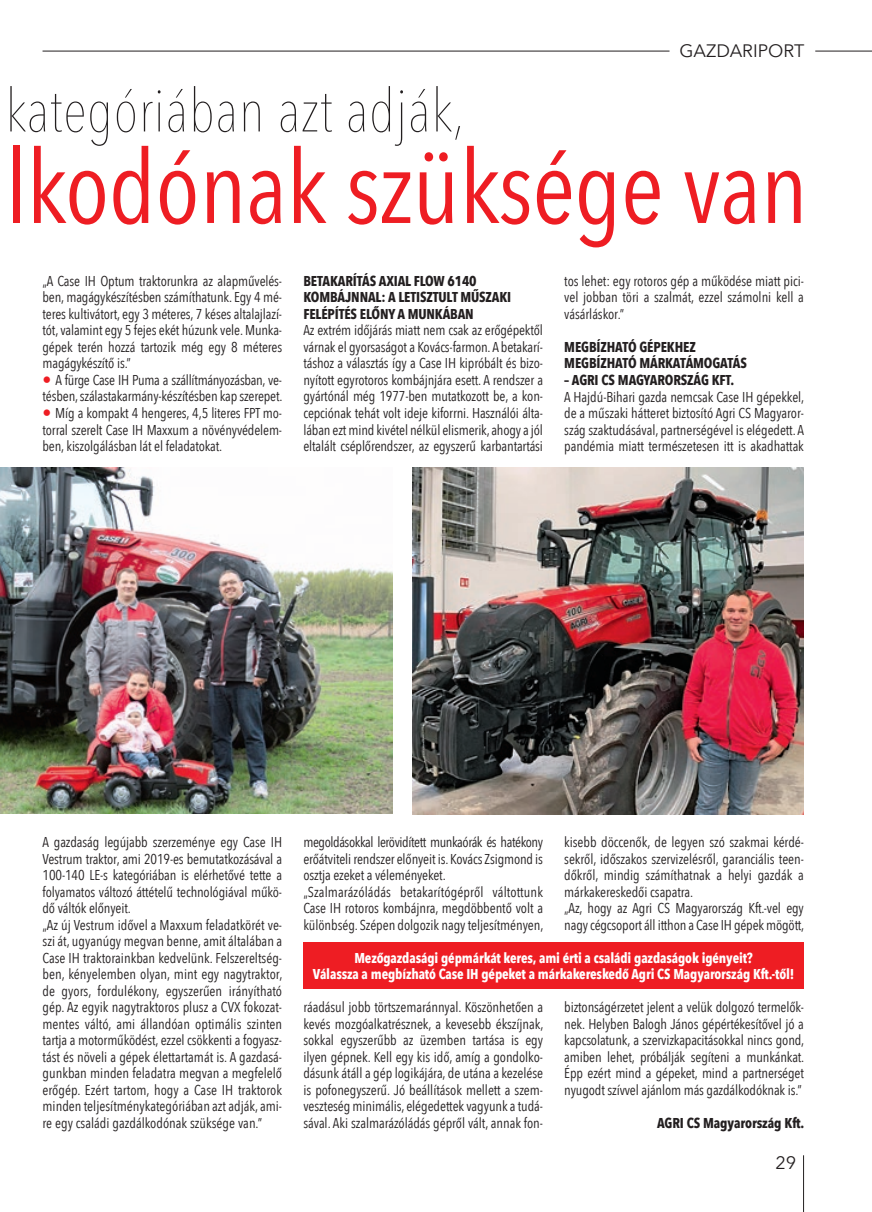
<style>
.page{position:relative;width:872px;height:1212px;background:#fff}
.page>*{position:absolute;margin:0;border:0;box-sizing:border-box;transform-origin:0 0}
.t1{font:102px "Avenir Next Condensed";letter-spacing:-.01em;color:#ee1d23}
.t2{font:200 60px "Avenir Next Condensed";letter-spacing:.01em;color:#231f20}
.t3{font:18px "Avenir Next";color:#231f20}
.t4{font:14.25px/16.5px "Avenir Next Condensed";letter-spacing:-.005em;color:#231f20;text-align:justify}
.t5{font:700 14.25px/16.5px "Avenir Next Condensed";letter-spacing:-.01em;color:#231f20}
.t6{font:700 14.25px/16.5px "Avenir Next Condensed";letter-spacing:-.01em;color:#fff;text-align:center}
.s1{font-size:18px;color:#ee1d23}
</style>
<div class="page">
<hr style="left:803px;top:1155px;width:1px;height:57px;background:#231f20">
<hr style="left:815px;top:51px;width:57px;height:1px;background:#231f20">
<hr style="left:43px;top:51px;width:626px;height:1px;background:#231f20">
<img style="left:412px;top:467px;width:392px;height:347px">
<img style="left:0;top:467px;width:393px;height:347px">
<div style="left:303px;top:942px;width:501px;height:47px;background:#ee1d23"></div>
<p class="t3" style="left:679px;top:36px;width:126px">GAZDARIPORT</p>
<h2 class="t2" style="left:5px;top:75px;width:460px">kategóriában azt adják,</h2>
<h1 class="t1" style="left:6px;top:100px;width:803px">lkodónak szüksége van</h1>
<p class="t4" style="left:43px;top:272px;width:241px">„A Case IH Optum traktorunkra az alapművelés&shy;ben, magágykészítésben számíthatunk. Egy 4 mé&shy;teres kultivátort, egy 3 méteres, 7 késes altalajlazí&shy;tót, valamint egy 5 fejes ekét húzunk vele. Munka&shy;gépek terén hozzá tartozik még egy 8 méteres magágykészítő is.”</p>
<p class="t4" style="left:43px;top:371px;width:241px"><span class="s1">•</span> A fürge Case IH Puma a szállítmányozásban, ve&shy;tésben, szálastakarmány-készítésben kap szerepet.</p>
<p class="t4" style="left:43px;top:404px;width:241px"><span class="s1">•</span> Míg a kompakt 4 hengeres, 4,5 literes FPT mo&shy;torral szerelt Case IH Maxxum a növényvédelem&shy;ben, kiszolgálásban lát el feladatokat.</p>
<p class="t5" style="left:303px;top:273px;width:28px">Betakar</p>
<p class="t5" style="left:353px;top:273px;width:70px">ítás AXIAL FLOW</p>
<p class="t5" style="left:303px;top:273px;width:196px;text-indent:144px">6140 kombájnnal: a letisztult műszaki felépítés előny a munkában</p>
<p class="t4" style="left:303px;top:322px;width:241px">Az extrém időjárás miatt nem csak az erőgépektől várnak el gyorsaságot a Kovács-farmon. A betakarí&shy;táshoz a választás így a Case IH kipróbált és bizo&shy;nyított egyrotoros kombájnjára esett. A rendszer a gyártónál még 1977-ben mutatkozott be, a kon&shy;cepciónak tehát volt ideje kiforrni. Használói álta&shy;lában ezt mind kivétel nélkül elismerik, ahogy a jól eltalált cséplőrendszer, az egyszerű karbantartási</p>
<p class="t4" style="left:564px;top:272px;width:241px">tos lehet: egy rotoros gép a működése miatt pici&shy;vel jobban töri a szalmát, ezzel számolni kell a vásárláskor.”</p>
<p class="t5" style="left:564px;top:339px;width:184px">Megbízható gépekh ez megbízható márkatámogatás</p>
<p class="t5" style="left:564px;top:372px;width:94px">– Agri CS Magyarország</p>
<p class="t5" style="left:712px;top:372px;width:24px">Kft.</p>
<p class="t4" style="left:564px;top:388px;width:241px">A Hajdú-Bihari gazda nemcsak Case IH gépekkel, de a műszaki hátteret biztosító Agri CS Magyaror&shy;szág szaktudásával, partnerségével is elégedett. A pandémia miatt természetesen itt is akadhattak</p>
<p class="t4" style="left:43px;top:833px;width:241px;text-align:left">A gazdaság legújabb szerzeménye egy Case IH Vestrum traktor, ami 2019-es bemutatkozásával a 100-140 LE-s kategóriában is elérhetővé tette a folyamatos változó áttételű technológiával műkö&shy;dő váltók előnyeit.<br>„Az új Vestrum idővel a Maxxum feladatkörét ve&shy;szi át, ugyanúgy megvan benne, amit általában a Case IH traktorainkban kedvelünk. Felszereltség&shy;ben, kényelemben olyan, mint egy nagytraktor, de gyors, fordulékony, egyszerűen irányítható gép. Az egyik nagytraktoros plusz a CVX fokozat&shy;mentes váltó, ami állandóan optimális szinten tartja a motorműködést, ezzel csökkenti a fogyasz&shy;tást és növeli a gépek élettartamát is. A gazdasá&shy;gunkban minden feladatra megvan a megfelelő erőgép. Ezért tartom, hogy a Case IH traktorok minden teljesítménykategóriában azt adják, ami&shy;re egy családi gazdálkodónak szüksége van.”</p>
<p class="t4" style="left:303px;top:833px;width:241px;text-align:left">megoldásokkal lerövidített munkaórák és hatékony erőátviteli rendszer előnyeit is. Kovács Zsigmond is osztja ezeket a véleményeket.<br>„Szalmarázóládás betakarítógépről váltottunk Case IH rotoros kombájnra, megdöbbentő volt a különbség. Szépen dolgozik nagy teljesítményen,</p>
<p class="t4" style="left:564px;top:833px;width:241px;text-align:left">kisebb döccenők, de legyen szó szakmai kérdé&shy;sekről, időszakos szervizelésről, garanciális teen&shy;dőkről, mindig számíthatnak a helyi gazdák a márkakereskedői csapatra.<br>„Az, hogy az Agri CS Magyarország Kft.-vel egy nagy cégcsoport áll itthon a Case IH gépek mögött,</p>
<p class="t6" style="left:313px;top:949px;width:483px">Mezőgazdasági gépmárkát keres, ami érti a családi gazdaságok igényeit?<br>Válassza a megbízható Case IH gépeket a márkakereskedő Agri CS Magyarország Kft.-től!</p>
<p class="t4" style="left:303px;top:998px;width:241px">ráadásul jobb törtszemaránnyal. Köszönhetően a kevés mozgóalkatrésznek, a kevesebb ékszíjnak, sokkal egyszerűbb az üzemben tartása is egy ilyen gépnek. Kell egy kis idő, amíg a gondolko&shy;dásunk átáll a gép logikájára, de utána a kezelése is pofonegyszerű. Jó beállítások mellett a szem&shy;veszteség minimális, elégedettek vagyunk a tudá&shy;sával. Aki szalmarázóládás gépről vált, annak fon-</p>
<p class="t4" style="left:564px;top:998px;width:241px">biztonságérzetet jelent a velük dolgozó termelők&shy;nek. Helyben Balogh János gépértékesítővel jó a kapcsolatunk, a szervizkapacitásokkal nincs gond, amiben lehet, próbálják segíteni a munkánkat.<br>Épp ezért mind a gépeket, mind a partnerséget nyugodt szívvel ajánlom más gazdálkodóknak is.”</p>
<p class="t5" style="left:657px;top:1114px;width:149px">AGRI CS Magyarország Kft.</p>
<p class="t3" style="left:775px;top:1147px;width:22px">29</p>
</div>
